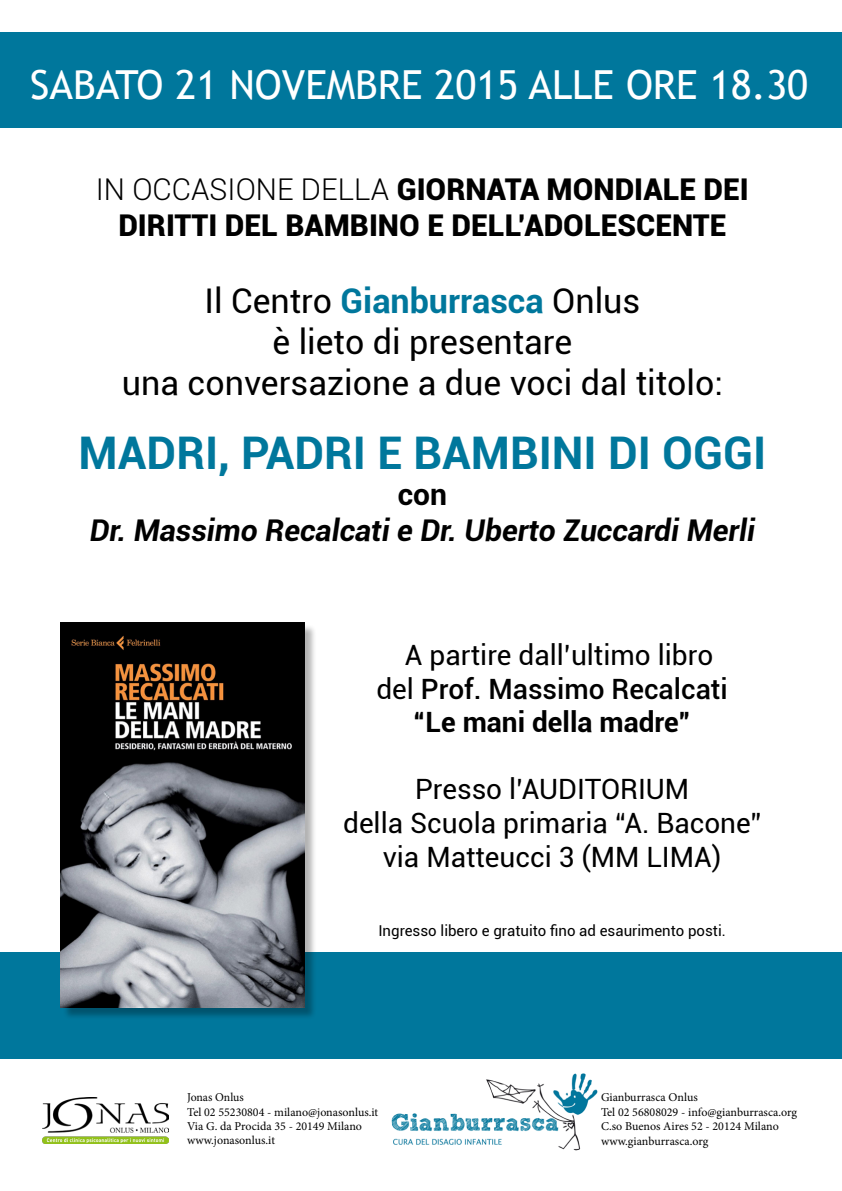
<style>
.page{position:relative;width:842px;height:1191px;background:#fff}
.page>*{position:absolute;margin:0;border:0;box-sizing:border-box;transform-origin:0 0}
.t1{font:700 45px "Roboto";color:#00779c}
.t2{font:40px "Trebuchet MS";color:#fff}
.t3{font:34px/40.8px "Roboto";color:#000;text-align:center}
.t4{font:900 30px/36px "Roboto";color:#000;text-align:center}
.t5{font:italic 700 30px "Roboto";color:#000}
.t6{font:700 30px "Roboto";color:#000}
.t7{font:28px/33.6px "Roboto";color:#000;text-align:center}
.t8{font:15px "Roboto";color:#000}
.t9{font:12px/14.4px "Minion Pro";color:#000}
.s1{font-weight:300}
.s2{font-weight:700;color:#00779c}
.s3{font-weight:500}
.s4{font-weight:700}
</style>
<div class="page">
<div style="left:0;top:952px;width:842px;height:107px;background:#00779c"></div>
<div style="left:0;top:32px;width:842px;height:96px;background:#00779c"></div>
<img style="left:43px;top:1097px;width:126px;height:46px">
<img style="left:391px;top:1073px;width:207px;height:78px">
<div style="left:62px;top:623px;width:255px;height:397px;background:#000;opacity:.3"></div>
<img style="left:61px;top:622px;width:243px;height:385px">
<h2 class="t2" style="left:30px;top:61px;width:779px">SABATO 21 NOVEMBRE 2015 ALLE ORE 18.30</h2>
<h3 class="t4" style="left:96px;top:170px;width:654px"><span class="s1">IN OCCASIONE DELLA</span> GIORNATA MONDIALE DEI<br>DIRITTI DEL BAMBINO E DELL’ADOLESCENTE</h3>
<h3 class="t3" style="left:122px;top:279px;width:603px">Il Centro <span class="s2">Gianburrasca</span> Onlus<br>è lieto di presentare<br>una conversazione a due voci dal titolo:</h3>
<h1 class="t1" style="left:78px;top:421px;width:689px">MADRI, PADRI E BAMBINI DI OGGI</h1>
<h3 class="t6" style="left:398px;top:473px;width:51px">con</h3>
<h3 class="t5" style="left:90px;top:509px;width:667px">Dr. Massimo Recalcati e Dr. Uberto Zuccardi Merli</h3>
<h3 class="t7" style="left:376px;top:637px;width:353px">A partire dall’ultimo libro del <span class="s3">Prof. Massimo Recalcati </span><span class="s4">“Le mani della madre”</span></h3>
<h3 class="t7" style="left:343px;top:771px;width:420px">Presso l’AUDITORIUM<br>della Scuola primaria “A. Bacone” via Matteucci 3 (MM LIMA)</h3>
<p class="t8" style="left:378px;top:920px;width:349px">Ingresso libero e gratuito fino ad esaurimento posti.</p>
<p class="t9" style="left:187px;top:1090px;width:193px">Jonas Onlus<br>Tel 02 55230804 - milano@jonasonlus.it<br>Via G. da Procida 35 - 20149 Milano www.jonasonlus.it</p>
<p class="t9" style="left:601px;top:1090px;width:198px">Gianburrasca Onlus<br>Tel 02 56808029 - info@gianburrasca.org<br>C.so Buenos Aires 52 - 20124 Milano www.gianburrasca.org</p>
</div>
